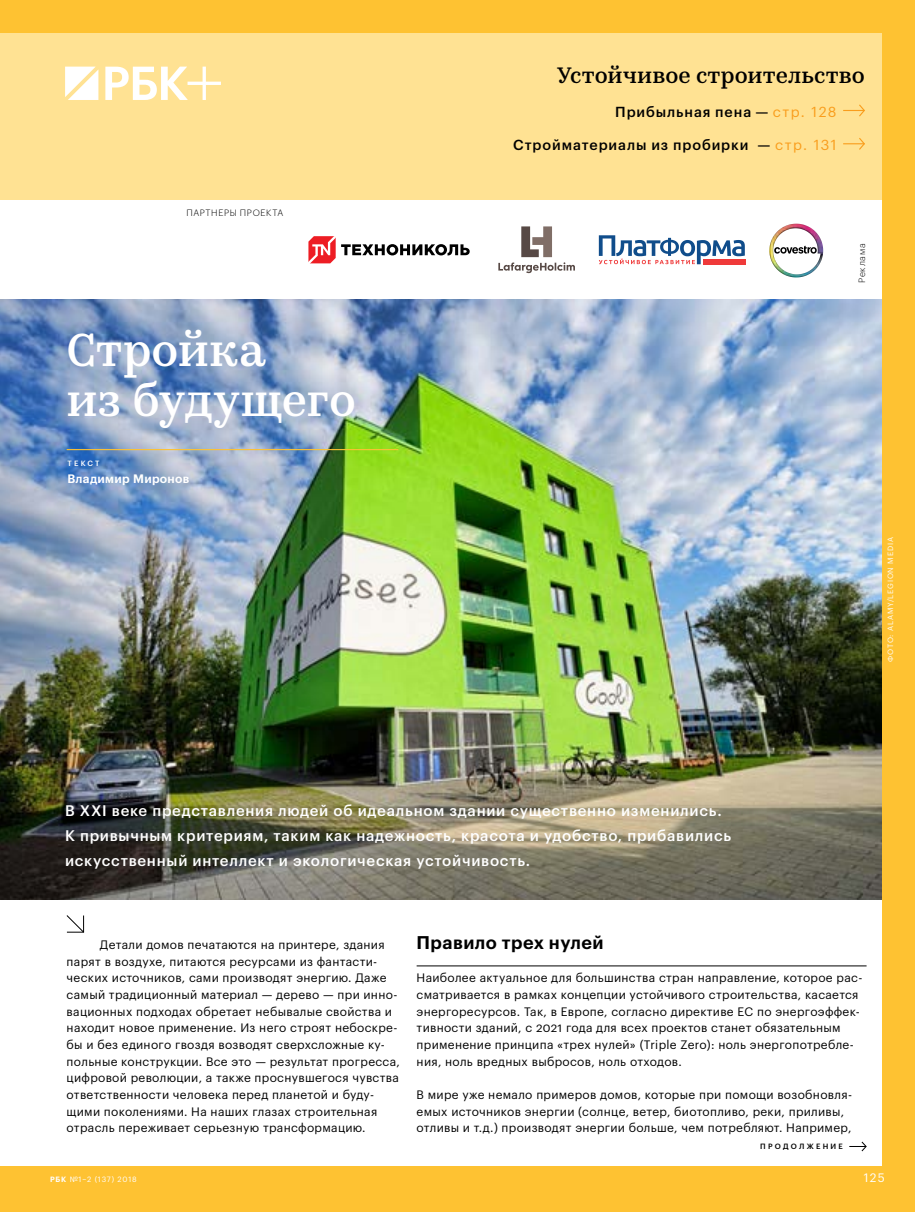
<style>
.page{position:relative;width:915px;height:1212px;background:#fff}
.page>*{position:absolute;margin:0;border:0;box-sizing:border-box;transform-origin:0 0}
.t1{font:500 46.5px/49.9px "Kazimir Text RBC";color:#fff}
.t2{font:500 22.5px "Kazimir Text RBC";letter-spacing:.005em;color:#000}
.t3{font:600 18px "Graphik RBCLC";letter-spacing:.025em;color:#000}
.t4{font:500 15px/24.9px "Graphik RBCLC";letter-spacing:.05em;color:#fff}
.t5{font:500 14.25px "Graphik RBCLC";letter-spacing:.065em;color:#000}
.t6{font:12px/16.6px "Graphik RBCLC";letter-spacing:.025em;color:#000}
.t7{font:600 12px "Graphik RBCLC";letter-spacing:.025em;color:#fff}
.t8{font:12px "Graphik RBCLC";color:#fff}
.t9{font:300 9px "Graphik RBCLC";letter-spacing:.07em;color:#000}
.t10{font:7.5px "Graphik RBCLC";letter-spacing:.105em;color:#fff}
.t11{font:500 7.5px "Graphik RBCLC";letter-spacing:.305em;color:#000}
.t12{font:500 7.5px "Graphik RBCLC";letter-spacing:.3em;color:#fff}
.s1{font-weight:400;color:#f99d1c}
.s2{font-weight:600}
</style>
<div class="page">
<div style="left:0;top:0;width:914px;height:1212px;background:#fec232"></div>
<div style="left:0;top:33px;width:881px;height:1133px;background:#fff"></div>
<img style="left:703px;top:260px;width:41px;height:4px">
<img style="left:604px;top:259px;width:41px;height:5px">
<img style="left:598px;top:235px;width:146px;height:21px">
<img style="left:0;top:300px;width:881px;height:599px">
<hr style="left:67px;top:449px;width:331px;height:1px;background:#fec232">
<svg style="left:66px;top:915px;width:19px;height:18px"></svg>
<svg style="left:849px;top:1141px;width:17px;height:11px"></svg>
<hr style="left:416px;top:965px;width:450px;height:1px;background:#000">
<svg style="left:498px;top:226px;width:76px;height:47px"></svg>
<svg style="left:308px;top:236px;width:27px;height:27px"></svg>
<svg style="left:341px;top:244px;width:128px;height:11px"></svg>
<svg style="left:795px;top:246px;width:21px;height:8px"></svg>
<img style="left:769px;top:224px;width:26px;height:48px">
<div style="left:0;top:33px;width:881px;height:167px;background:#ffe293"></div>
<svg style="left:843px;top:104px;width:22px;height:13px"></svg>
<svg style="left:843px;top:138px;width:22px;height:12px"></svg>
<svg style="left:65px;top:67px;width:33px;height:33px"></svg>
<svg style="left:105px;top:67px;width:116px;height:33px"></svg>
<p class="t9" style="left:186px;top:207px;width:98px">ПАРТНЕРЫ ПРОЕКТА</p>
<h1 class="t1" style="left:67px;top:322px;width:291px">Стройка<br>из будущего</h1>
<p class="t12" style="left:67px;top:458px;width:34px">ТЕКСТ</p>
<p class="t7" style="left:67px;top:469px;width:123px">Владимир Миронов</p>
<h2 class="t2" style="left:557px;top:59px;width:309px">Устойчивое строительство</h2>
<p class="t5" style="left:615px;top:100px;width:223px">Прибыльная пена — <span class="s1">стр. 128</span></p>
<p class="t5" style="left:513px;top:134px;width:325px">Стройматериалы из пробирки — <span class="s1">стр. 131</span></p>
<p class="t9" style="left:854px;top:283px;width:41px;rotate:-90deg">Реклама</p>
<p class="t10" style="left:884px;top:661px;width:126px;rotate:-90deg">ФОТО: ALAMY/LEGION MEDIA</p>
<p class="t4" style="left:65px;top:797px;width:667px">В XXI веке представления людей об идеальном здании существенно изменились.<br>К привычным критериям, таким как надежность, красота и удобство, прибавились искусственный интеллект и экологическая устойчивость.</p>
<p class="t6" style="left:67px;top:935px;width:334px;text-indent:33px">Детали домов печатаются на принтере, здания парят в воздухе, питаются ресурсами из фантасти&shy;ческих источников, сами производят энергию. Даже самый традиционный материал — дерево — при инно&shy;вационных подходах обретает небывалые свойства и находит новое применение. Из него строят небоскре&shy;бы и без единого гвоздя возводят сверхсложные ку&shy;польные конструкции. Все это — результат прогресса, цифровой революции, а также проснувшегося чувства ответственности человека перед планетой и буду&shy;щими поколениями. На наших глазах строительная отрасль переживает серьезную трансформацию.</p>
<h3 class="t3" style="left:416px;top:929px;width:188px">Правило трех нулей</h3>
<p class="t6" style="left:416px;top:969px;width:447px">Наиболее актуальное для большинства стран направление, которое рас&shy;сматривается в рамках концепции устойчивого строительства, касается энергоресурсов. Так, в Европе, согласно директиве ЕС по энергоэффек&shy;тивности зданий, с 2021 года для всех проектов станет обязательным применение принципа «трех нулей» (Triple Zero): ноль энергопотребле&shy;ния, ноль вредных выбросов, ноль отходов.</p>
<p class="t6" style="left:416px;top:1085px;width:437px">В мире уже немало примеров домов, которые при помощи возобновля&shy;емых источников энергии (солнце, ветер, биотопливо, реки, приливы, отливы и т.д.) производят энергии больше, чем потребляют. Например,</p>
<p class="t11" style="left:760px;top:1140px;width:84px">ПРОДОЛЖЕНИЕ</p>
<p class="t10" style="left:50px;top:1174px;width:88px"><span class="s2">РБК</span> №1–2 (137) 2018</p>
<p class="t8" style="left:863px;top:1169px;width:22px">125</p>
</div>
